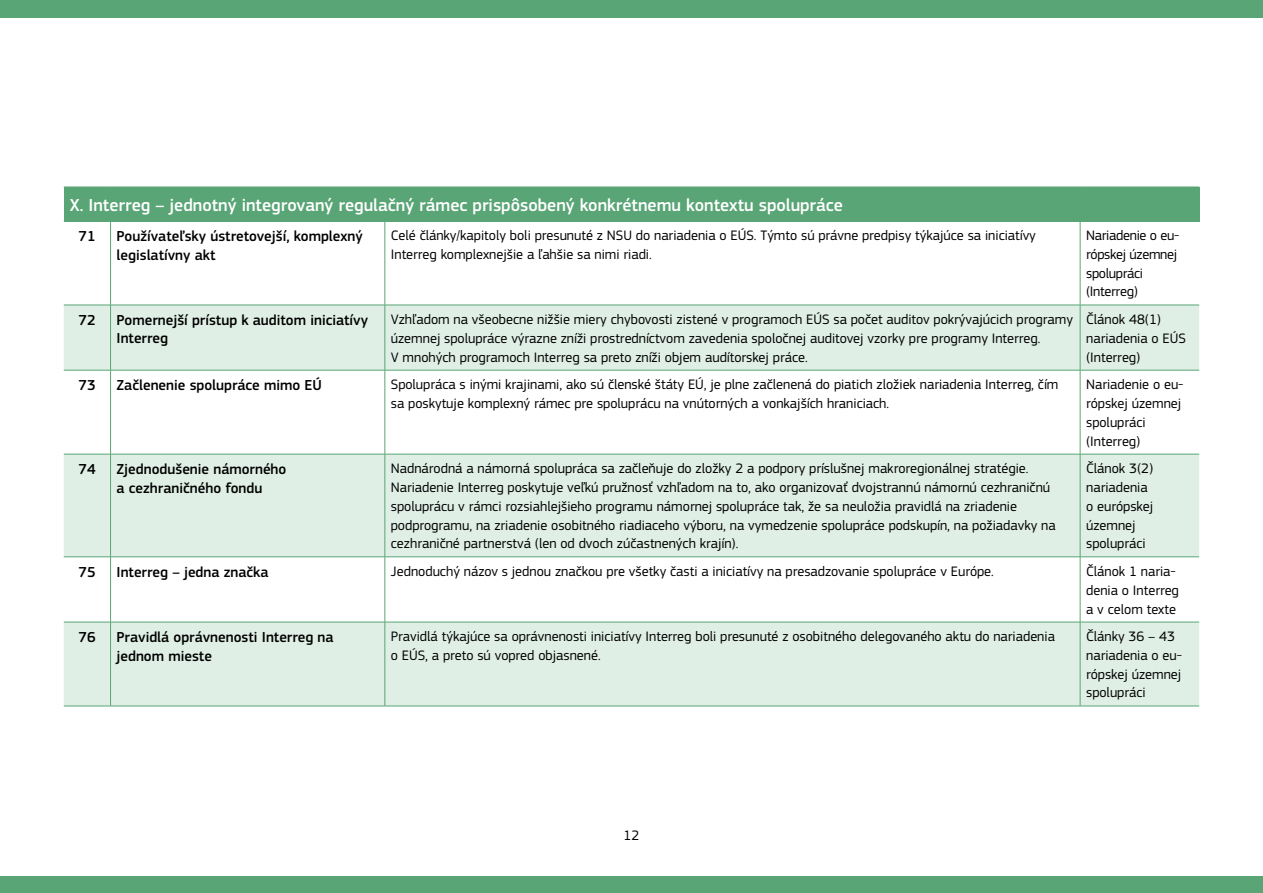
<style>
.page{position:relative;width:1263px;height:893px;background:#fff}
.page>*{position:absolute;margin:0;border:0;box-sizing:border-box;transform-origin:0 0}
.t1{font:500 18px "EC Square Sans Pro";color:#fff}
.t2{font:500 15px/18.8px "EC Square Sans Pro";color:#000}
.t3{font:14.25px/18.8px "EC Square Sans Pro";color:#000}
.t4{font:14.25px/18.8px "EC Square Sans Pro";letter-spacing:-.02em;color:#000}
</style>
<div class="page">
<div style="left:0;top:0;width:1263px;height:17px;background:#59a576"></div>
<div style="left:0;top:876px;width:1263px;height:17px;background:#59a576"></div>
<div style="left:64px;top:187px;width:1135px;height:34px;background:#59a576"></div>
<svg style="left:64px;top:306px;width:1135px;height:400px;fill:#dfefe6"></svg>
<hr style="left:64px;top:221px;width:47px;height:1px;background:#59a576">
<hr style="left:111px;top:221px;width:274px;height:1px;background:#59a576">
<hr style="left:110px;top:221px;width:1px;height:84px;background:#59a576">
<hr style="left:385px;top:221px;width:695px;height:1px;background:#59a576">
<hr style="left:385px;top:221px;width:1px;height:84px;background:#59a576">
<hr style="left:1080px;top:221px;width:119px;height:1px;background:#59a576">
<hr style="left:64px;top:305px;width:47px;height:1px;background:#59a576">
<hr style="left:111px;top:305px;width:274px;height:1px;background:#59a576">
<hr style="left:110px;top:305px;width:1px;height:65px;background:#59a576">
<hr style="left:385px;top:305px;width:695px;height:1px;background:#59a576">
<hr style="left:385px;top:305px;width:1px;height:65px;background:#59a576">
<hr style="left:1080px;top:305px;width:119px;height:1px;background:#59a576">
<hr style="left:64px;top:370px;width:47px;height:1px;background:#59a576">
<hr style="left:111px;top:370px;width:274px;height:1px;background:#59a576">
<hr style="left:110px;top:370px;width:1px;height:84px;background:#59a576">
<hr style="left:385px;top:370px;width:695px;height:1px;background:#59a576">
<hr style="left:385px;top:370px;width:1px;height:84px;background:#59a576">
<hr style="left:1080px;top:370px;width:119px;height:1px;background:#59a576">
<hr style="left:64px;top:454px;width:47px;height:1px;background:#59a576">
<hr style="left:111px;top:454px;width:274px;height:1px;background:#59a576">
<hr style="left:110px;top:454px;width:1px;height:103px;background:#59a576">
<hr style="left:385px;top:454px;width:695px;height:1px;background:#59a576">
<hr style="left:385px;top:454px;width:1px;height:103px;background:#59a576">
<hr style="left:1080px;top:454px;width:119px;height:1px;background:#59a576">
<hr style="left:64px;top:557px;width:47px;height:1px;background:#59a576">
<hr style="left:111px;top:557px;width:274px;height:1px;background:#59a576">
<hr style="left:110px;top:557px;width:1px;height:65px;background:#59a576">
<hr style="left:385px;top:557px;width:695px;height:1px;background:#59a576">
<hr style="left:385px;top:557px;width:1px;height:65px;background:#59a576">
<hr style="left:1080px;top:557px;width:119px;height:1px;background:#59a576">
<hr style="left:64px;top:622px;width:47px;height:1px;background:#59a576">
<hr style="left:111px;top:622px;width:274px;height:1px;background:#59a576">
<hr style="left:110px;top:622px;width:1px;height:84px;background:#59a576">
<hr style="left:385px;top:622px;width:695px;height:1px;background:#59a576">
<hr style="left:385px;top:622px;width:1px;height:84px;background:#59a576">
<hr style="left:1080px;top:622px;width:119px;height:1px;background:#59a576">
<hr style="left:64px;top:706px;width:47px;height:1px;background:#59a576">
<hr style="left:111px;top:706px;width:274px;height:1px;background:#59a576">
<hr style="left:385px;top:706px;width:695px;height:1px;background:#59a576">
<hr style="left:1080px;top:706px;width:119px;height:1px;background:#59a576">
<hr style="left:1080px;top:221px;width:1px;height:84px;background:#59a576">
<hr style="left:1080px;top:305px;width:1px;height:65px;background:#59a576">
<hr style="left:1080px;top:370px;width:1px;height:84px;background:#59a576">
<hr style="left:1080px;top:454px;width:1px;height:103px;background:#59a576">
<hr style="left:1080px;top:557px;width:1px;height:65px;background:#59a576">
<hr style="left:1080px;top:622px;width:1px;height:84px;background:#59a576">
<p class="t1" style="left:70px;top:194px;width:775px">X. Interreg – jednotný integrovaný regulačný rámec prispôsobený konkrétnemu kontextu spolupráce</p>
<p class="t2" style="left:79px;top:227px;width:19px">71</p>
<p class="t2" style="left:117px;top:227px;width:248px">Používateľsky ústretovejší, komplexný legislatívny akt</p>
<p class="t3" style="left:391px;top:226px;width:646px">Celé články/kapitoly boli presunuté z NSU do nariadenia o EÚS. Týmto sú právne predpisy týkajúce sa iniciatívy<br>Interreg komplexnejšie a ľahšie sa nimi riadi.</p>
<p class="t4" style="left:1086px;top:226px;width:95px">Nariadenie o eu&shy;rópskej územnej spolupráci (Interreg)</p>
<p class="t2" style="left:79px;top:311px;width:19px">72</p>
<p class="t2" style="left:117px;top:311px;width:253px">Pomernejší prístup k auditom iniciatívy<br>Interreg</p>
<p class="t3" style="left:391px;top:310px;width:684px">Vzhľadom na všeobecne nižšie miery chybovosti zistené v programoch EÚS sa počet auditov pokrývajúcich programy územnej spolupráce výrazne zníži prostredníctvom zavedenia spoločnej auditovej vzorky pre programy Interreg.<br>V mnohých programoch Interreg sa preto zníži objem audítorskej práce.</p>
<p class="t3" style="left:1086px;top:310px;width:101px">Článok 48(1) nariadenia o EÚS (Interreg)</p>
<p class="t2" style="left:79px;top:376px;width:19px">73</p>
<p class="t2" style="left:117px;top:376px;width:207px">Začlenenie spolupráce mimo EÚ</p>
<p class="t3" style="left:391px;top:375px;width:669px">Spolupráca s inými krajinami, ako sú členské štáty EÚ, je plne začlenená do piatich zložiek nariadenia Interreg, čím sa poskytuje komplexný rámec pre spoluprácu na vnútorných a vonkajších hraniciach.</p>
<p class="t3" style="left:1086px;top:375px;width:99px">Nariadenie o eu&shy;rópskej územnej spolupráci (Interreg)</p>
<p class="t2" style="left:79px;top:460px;width:19px">74</p>
<p class="t2" style="left:117px;top:460px;width:171px">Zjednodušenie námorného a cezhraničného fondu</p>
<p class="t3" style="left:391px;top:459px;width:666px">Nadnárodná a námorná spolupráca sa začleňuje do zložky 2 a podpory príslušnej makroregionálnej stratégie.<br>Nariadenie Interreg poskytuje veľkú pružnosť vzhľadom na to, ako organizovať dvojstrannú námornú cezhraničnú spoluprácu v rámci rozsiahlejšieho programu námornej spolupráce tak, že sa neuložia pravidlá na zriadenie podprogramu, na zriadenie osobitného riadiaceho výboru, na vymedzenie spolupráce podskupín, na požiadavky na cezhraničné partnerstvá (len od dvoch zúčastnených krajín).</p>
<p class="t3" style="left:1086px;top:459px;width:69px">Článok 3(2) nariadenia o európskej územnej spolupráci</p>
<p class="t2" style="left:79px;top:563px;width:19px">75</p>
<p class="t2" style="left:117px;top:563px;width:154px">Interreg – jedna značka</p>
<p class="t3" style="left:391px;top:562px;width:605px">Jednoduchý názov s jednou značkou pre všetky časti a iniciatívy na presadzovanie spolupráce v Európe.</p>
<p class="t3" style="left:1086px;top:562px;width:94px">Článok 1 naria&shy;denia o Interreg a v celom texte</p>
<p class="t2" style="left:79px;top:628px;width:19px">76</p>
<p class="t2" style="left:117px;top:628px;width:219px">Pravidlá oprávnenosti Interreg na jednom mieste</p>
<p class="t3" style="left:391px;top:627px;width:666px">Pravidlá týkajúce sa oprávnenosti iniciatívy Interreg boli presunuté z osobitného delegovaného aktu do nariadenia o EÚS, a preto sú vopred objasnené.</p>
<p class="t3" style="left:1086px;top:627px;width:98px">Články 36 – 43 nariadenia o eu&shy;rópskej územnej spolupráci</p>
<p class="t3" style="left:623px;top:826px;width:17px">12</p>
</div>
